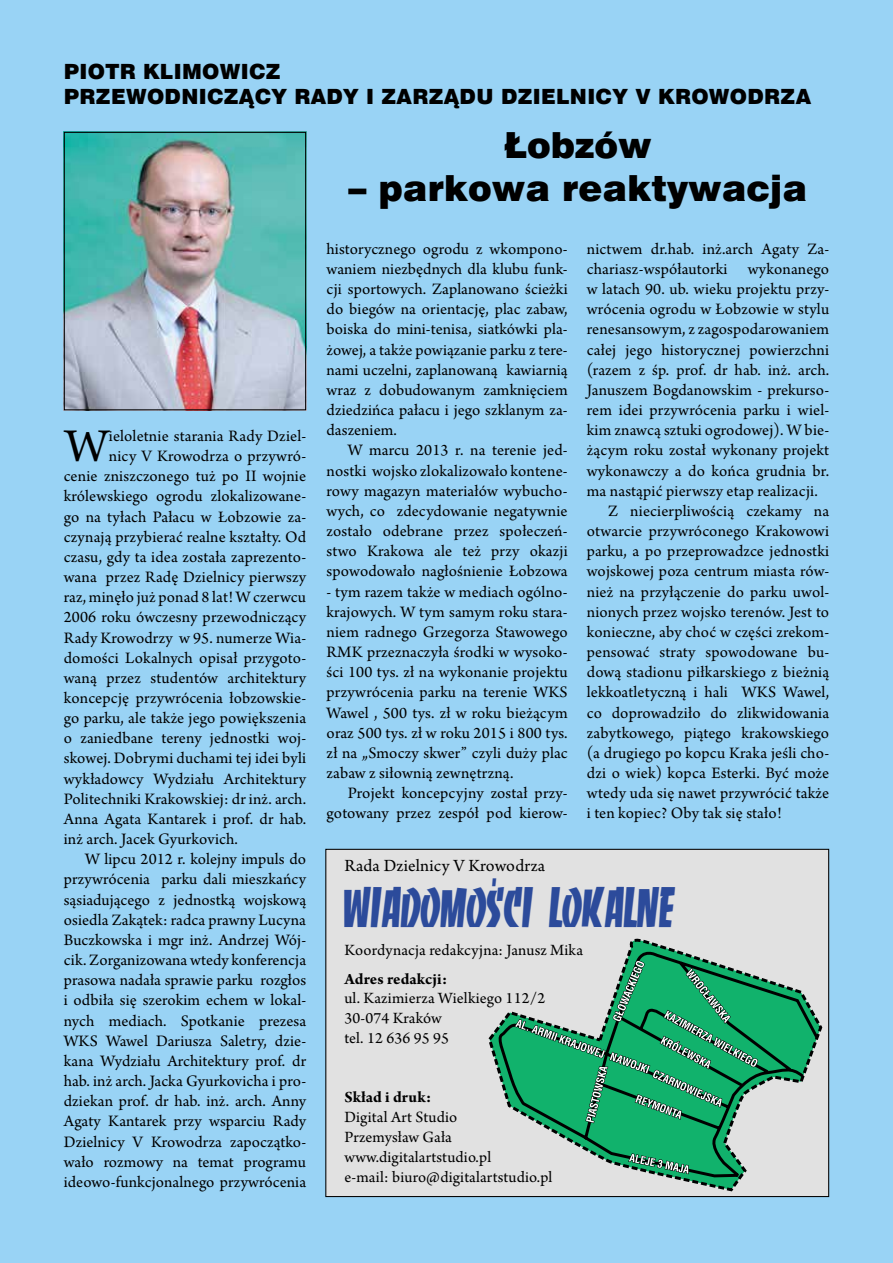
<style>
.page{position:relative;width:893px;height:1263px;background:#99d3f5}
.page>*{position:absolute;margin:0;border:0;box-sizing:border-box;transform-origin:0 0}
.t1{font:74.1px "Banco";color:#2c4b9b;scale:.52 1}
.t2{font:50.25px "Banco";color:#2c4b9b;scale:.66 1}
.t3{font:49.35px "Arno Pro";color:#000}
.t4{font:36px "Swis 721 Blk EU";color:#000}
.t5{font:21px/25.2px "Swis 721 Blk EU";letter-spacing:.015em;color:#000}
.t6{font:18px "Arno Pro";letter-spacing:.01em;color:#000}
.t7{font:16.8px/20.1px "Arno Pro";letter-spacing:.005em;color:#000;text-align:justify}
.t8{font:16.5px/19.8px "Arno Pro";letter-spacing:.01em;color:#000}
.t9{font:700 16.5px "Arno Pro";letter-spacing:.005em;color:#000}
</style>
<div class="page">
<div style="left:326px;top:849px;width:503px;height:347px;background:#e1e1e1"></div>
<svg style="left:488px;top:939px;width:334px;height:252px"></svg>
<svg style="left:497px;top:947px;width:324px;height:232px"></svg>
<svg style="left:514px;top:960px;width:245px;height:220px"></svg>
<svg style="left:629px;top:1154px;width:59px;height:20px"></svg>
<svg style="left:515px;top:961px;width:242px;height:162px"></svg>
<img style="left:66px;top:134px;width:238px;height:274px">
<div style="left:64px;top:132px;width:242px;height:278px;border:1px solid #000"></div>
<p class="t5" style="left:64px;top:59px;width:749px">PIOTR KLIMOWICZ<br>PRZEWODNICZĄCY RADY I ZARZĄDU DZIELNICY V KROWODRZA</p>
<h3 class="t4" style="left:504px;top:122px;width:149px">Łobzów</h3>
<h3 class="t4" style="left:349px;top:165px;width:460px">– parkowa reaktywacja</h3>
<h3 class="t3" style="left:65px;top:418px;width:45px">W</h3>
<p class="t7" style="left:109px;top:427px;width:199px">ieloletnie starania Rady Dziel-</p>
<p class="t7" style="left:109px;top:447px;width:199px">nicy V Krowodrza o przywró-</p>
<p class="t7" style="left:64px;top:467px;width:244px">cenie zniszczonego tuż po II wojnie</p>
<p class="t7" style="left:64px;top:487px;width:244px">królewskiego ogrodu zlokalizowane-</p>
<p class="t7" style="left:64px;top:507px;width:244px">go na tyłach Pałacu w Łobzowie za-</p>
<p class="t7" style="left:64px;top:527px;width:244px">czynają przybierać realne kształty. Od</p>
<p class="t7" style="left:64px;top:548px;width:244px">czasu, gdy ta idea została zaprezento-</p>
<p class="t7" style="left:64px;top:568px;width:244px">wana przez Radę Dzielnicy pierwszy</p>
<p class="t7" style="left:64px;top:588px;width:244px">raz, minęło już ponad 8 lat! W czerwcu</p>
<p class="t7" style="left:64px;top:608px;width:244px">2006 roku ówczesny przewodniczący</p>
<p class="t7" style="left:64px;top:628px;width:244px">Rady Krowodrzy w 95. numerze Wia-</p>
<p class="t7" style="left:64px;top:648px;width:244px">domości Lokalnych opisał przygoto-</p>
<p class="t7" style="left:64px;top:669px;width:244px">waną przez studentów architektury</p>
<p class="t7" style="left:64px;top:689px;width:244px">koncepcję przywrócenia łobzowskie-</p>
<p class="t7" style="left:64px;top:709px;width:244px">go parku, ale także jego powiększenia</p>
<p class="t7" style="left:64px;top:729px;width:244px">o zaniedbane tereny jednostki woj-</p>
<p class="t7" style="left:64px;top:749px;width:244px">skowej. Dobrymi duchami tej idei byli</p>
<p class="t7" style="left:64px;top:769px;width:244px">wykładowcy Wydziału Architektury</p>
<p class="t7" style="left:64px;top:790px;width:244px">Politechniki Krakowskiej: dr inż. arch.</p>
<p class="t7" style="left:64px;top:810px;width:244px">Anna Agata Kantarek i prof. dr hab.</p>
<p class="t7" style="left:64px;top:830px;width:176px">inż arch. Jacek Gyurkovich.</p>
<p class="t7" style="left:85px;top:850px;width:223px">W lipcu 2012 r. kolejny impuls do</p>
<p class="t7" style="left:64px;top:870px;width:244px">przywrócenia parku dali mieszkańcy</p>
<p class="t7" style="left:64px;top:890px;width:244px">sąsiadującego z jednostką wojskową</p>
<p class="t7" style="left:64px;top:910px;width:244px">osiedla Zakątek: radca prawny Lucyna</p>
<p class="t7" style="left:64px;top:931px;width:244px">Buczkowska i mgr inż. Andrzej Wój-</p>
<p class="t7" style="left:64px;top:951px;width:244px">cik. Zorganizowana wtedy konferencja</p>
<p class="t7" style="left:64px;top:971px;width:244px">prasowa nadała sprawie parku rozgłos</p>
<p class="t7" style="left:64px;top:991px;width:244px">i odbiła się szerokim echem w lokal-</p>
<p class="t7" style="left:64px;top:1011px;width:244px">nych mediach. Spotkanie prezesa</p>
<p class="t7" style="left:64px;top:1031px;width:244px">WKS Wawel Dariusza Saletry, dzie-</p>
<p class="t7" style="left:64px;top:1052px;width:244px">kana Wydziału Architektury prof. dr</p>
<p class="t7" style="left:64px;top:1072px;width:244px">hab. inż arch. Jacka Gyurkovicha i pro-</p>
<p class="t7" style="left:64px;top:1092px;width:244px">dziekan prof. dr hab. inż. arch. Anny</p>
<p class="t7" style="left:64px;top:1112px;width:244px">Agaty Kantarek przy wsparciu Rady</p>
<p class="t7" style="left:64px;top:1132px;width:244px">Dzielnicy V Krowodrza zapoczątko-</p>
<p class="t7" style="left:64px;top:1152px;width:244px">wało rozmowy na temat programu</p>
<p class="t7" style="left:64px;top:1173px;width:244px">ideowo-funkcjonalnego przywrócenia</p>
<p class="t7" style="left:327px;top:240px;width:243px">historycznego ogrodu z wkompono&shy;waniem niezbędnych dla klubu funk&shy;cji sportowych. Zaplanowano ścieżki do biegów na orientację, plac zabaw, boiska do mini-tenisa, siatkówki pla&shy;żowej, a także powiązanie parku z tere&shy;nami uczelni, zaplanowaną kawiarnią wraz z dobudowanym zamknięciem dziedzińca pałacu i jego szklanym za&shy;daszeniem.</p>
<p class="t7" style="left:327px;top:441px;width:243px;text-indent:21px">W marcu 2013 r. na terenie jed&shy;nostki wojsko zlokalizowało kontene&shy;rowy magazyn materiałów wybucho&shy;wych, co zdecydowanie negatywnie zostało odebrane przez społeczeń&shy;stwo Krakowa ale też przy okazji spowodowało nagłośnienie Łobzowa</p>
<p class="t7" style="left:327px;top:582px;width:243px">- tym razem także w mediach ogólno&shy;krajowych. W tym samym roku stara&shy;niem radnego Grzegorza Stawowego RMK przeznaczyła środki w wysoko&shy;ści 100 tys. zł na wykonanie projektu przywrócenia parku na terenie WKS Wawel , 500 tys. zł w roku bieżącym oraz 500 tys. zł w roku 2015 i 800 tys. zł na „Smoczy skwer” czyli duży plac zabaw z siłownią zewnętrzną.</p>
<p class="t7" style="left:327px;top:784px;width:243px;text-align:right">Projekt koncepcyjny został przy&shy;gotowany przez zespół pod kierow-</p>
<p class="t6" style="left:344px;top:855px;width:202px">Rada Dzielnicy V Krowodrza</p>
<p class="t7" style="left:587px;top:240px;width:244px">nictwem dr.hab. inż.arch Agaty Za-</p>
<p class="t7" style="left:587px;top:260px;width:244px">chariasz-współautorki wykonanego</p>
<p class="t7" style="left:587px;top:280px;width:244px">w latach 90. ub. wieku projektu przy-</p>
<p class="t7" style="left:587px;top:300px;width:244px">wrócenia ogrodu w Łobzowie w stylu</p>
<p class="t7" style="left:587px;top:320px;width:244px">renesansowym, z zagospodarowaniem</p>
<p class="t7" style="left:587px;top:340px;width:244px">całej jego historycznej powierzchni</p>
<p class="t7" style="left:587px;top:361px;width:244px">(razem z śp. prof. dr hab. inż. arch.</p>
<p class="t7" style="left:587px;top:381px;width:244px">Januszem Bogdanowskim - prekurso-</p>
<p class="t7" style="left:587px;top:401px;width:244px">rem idei przywrócenia parku i wiel-</p>
<p class="t7" style="left:587px;top:421px;width:244px">kim znawcą sztuki ogrodowej). W bie-</p>
<p class="t7" style="left:587px;top:441px;width:244px">żącym roku został wykonany projekt</p>
<p class="t7" style="left:587px;top:461px;width:244px">wykonawczy a do końca grudnia br.</p>
<p class="t7" style="left:587px;top:481px;width:233px">ma nastąpić pierwszy etap realizacji.</p>
<p class="t7" style="left:608px;top:502px;width:223px">Z niecierpliwością czekamy na</p>
<p class="t7" style="left:587px;top:522px;width:244px">otwarcie przywróconego Krakowowi</p>
<p class="t7" style="left:587px;top:542px;width:244px">parku, a po przeprowadzce jednostki</p>
<p class="t7" style="left:587px;top:562px;width:244px">wojskowej poza centrum miasta rów-</p>
<p class="t7" style="left:587px;top:582px;width:244px">nież na przyłączenie do parku uwol-</p>
<p class="t7" style="left:587px;top:602px;width:244px">nionych przez wojsko terenów. Jest to</p>
<p class="t7" style="left:587px;top:623px;width:244px">konieczne, aby choć w części zrekom-</p>
<p class="t7" style="left:587px;top:643px;width:244px">pensować straty spowodowane bu-</p>
<p class="t7" style="left:587px;top:663px;width:244px">dową stadionu piłkarskiego z bieżnią</p>
<p class="t7" style="left:587px;top:683px;width:244px">lekkoatletyczną i hali WKS Wawel,</p>
<p class="t7" style="left:587px;top:703px;width:244px">co doprowadziło do zlikwidowania</p>
<p class="t7" style="left:587px;top:723px;width:244px">zabytkowego, piątego krakowskiego</p>
<p class="t7" style="left:587px;top:744px;width:244px">(a drugiego po kopcu Kraka jeśli cho-</p>
<p class="t7" style="left:587px;top:764px;width:244px">dzi o wiek) kopca Esterki. Być może</p>
<p class="t7" style="left:587px;top:784px;width:244px">wtedy uda się nawet przywrócić także</p>
<p class="t7" style="left:587px;top:804px;width:196px">i ten kopiec? Oby tak się stało!</p>
<h1 class="t1" style="left:492px;top:827px;width:10px">.</h1>
<h2 class="t2" style="left:344px;top:886px;width:503px">WIADOMOSCI LOKALNE</h2>
<p class="t8" style="left:344px;top:941px;width:240px">Koordynacja redakcyjna: Janusz Mika</p>
<p class="t9" style="left:344px;top:969px;width:104px">Adres redakcji:</p>
<p class="t8" style="left:344px;top:989px;width:202px">ul. Kazimierza Wielkiego 112/2<br>30-074 Kraków<br>tel. 12 636 95 95</p>
<p class="t9" style="left:344px;top:1088px;width:88px">Skład i druk:</p>
<p class="t8" style="left:344px;top:1108px;width:209px">Digital Art Studio<br>Przemysław Gała www.digitalartstudio.pl<br>e-mail: biuro@digitalartstudio.pl</p>
</div>
